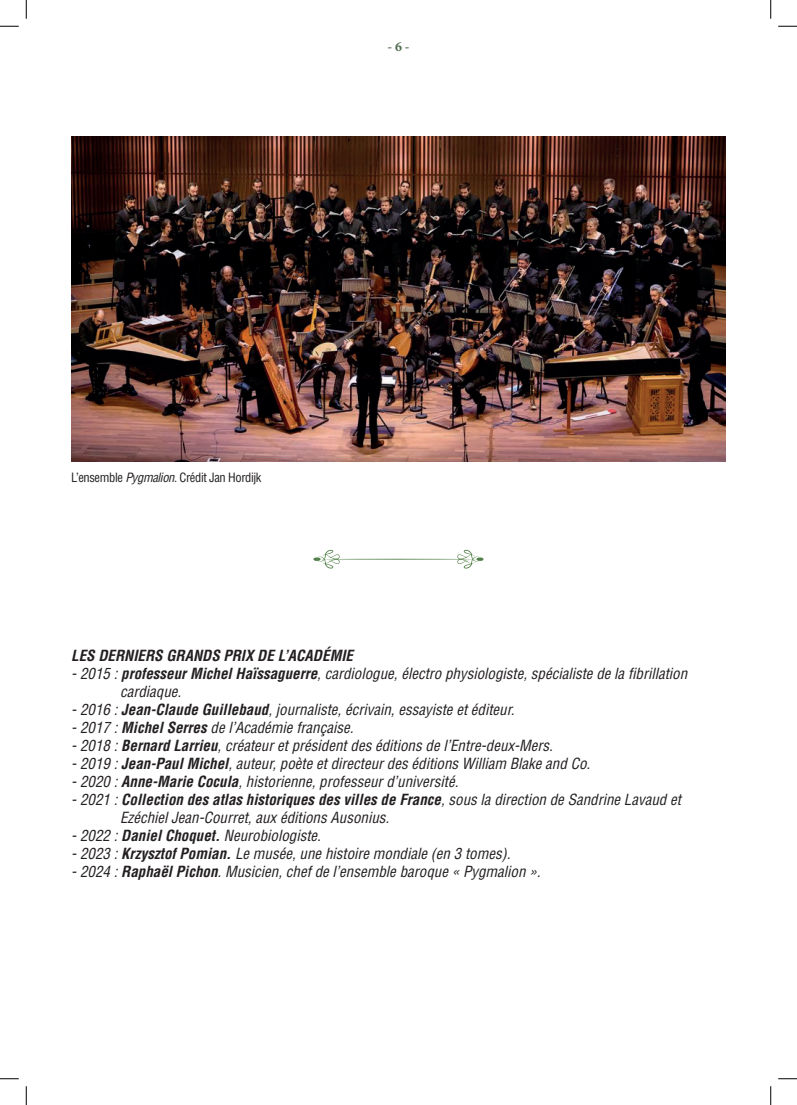
<style>
.page{position:relative;width:797px;height:1105px;background:#fff}
.page>*{position:absolute;margin:0;border:0;box-sizing:border-box;transform-origin:0 0}
.t1{font:italic condensed 15px/18px "Helvetica LT Std";color:#231f20}
.t2{font:italic 700 condensed 15px "Helvetica LT Std";color:#231f20}
.t3{font:700 13.75px "Minion Pro";color:#516b51}
.t4{font:condensed 12.5px "Helvetica LT Std";letter-spacing:-.03em;color:#231f20}
.s1{font-style:italic}
.s2{font-weight:700}
</style>
<div class="page">
<svg style="left:313px;top:550px;width:171px;height:19px"></svg>
<img style="left:71px;top:136px;width:654px;height:325px">
<svg style="left:0;top:25px;width:19px;height:2px"></svg>
<svg style="left:778px;top:25px;width:19px;height:2px"></svg>
<svg style="left:0;top:1078px;width:19px;height:1px"></svg>
<svg style="left:778px;top:1078px;width:19px;height:1px"></svg>
<svg style="left:25px;top:0;width:2px;height:19px"></svg>
<svg style="left:25px;top:1086px;width:2px;height:19px"></svg>
<svg style="left:770px;top:0;width:1px;height:19px"></svg>
<svg style="left:770px;top:1086px;width:1px;height:19px"></svg>
<p class="t3" style="left:387px;top:37px;width:24px">- 6 -</p>
<p class="t4" style="left:71px;top:469px;width:192px">L’ensemble <span class="s1">Pygmalion</span>. Crédit Jan Hordijk</p>
<p class="t2" style="left:71px;top:646px;width:283px">LES DERNIERS GRANDS PRIX DE L’ACADÉMIE</p>
<p class="t1" style="left:120px;top:664px;width:568px;text-indent:-49px">- 2015 : <span class="s2">professeur Michel Haïssaguerre</span>, cardiologue, électro physiologiste, spécialiste de la fibrillation cardiaque.</p>
<p class="t1" style="left:71px;top:700px;width:444px">- 2016 : <span class="s2">Jean-Claude Guillebaud</span>, journaliste, écrivain, essayiste et éditeur.</p>
<p class="t1" style="left:71px;top:718px;width:284px">- 2017 : <span class="s2">Michel Serres</span> de l’Académie française.</p>
<p class="t1" style="left:71px;top:736px;width:483px">- 2018 : <span class="s2">Bernard Larrieu</span>, créateur et président des éditions de l’Entre-deux-Mers.</p>
<p class="t1" style="left:71px;top:754px;width:520px">- 2019 : <span class="s2">Jean-Paul Michel</span>, auteur, poète et directeur des éditions William Blake and Co.</p>
<p class="t1" style="left:71px;top:772px;width:388px">- 2020 : <span class="s2">Anne-Marie Cocula</span>, historienne, professeur d’université.</p>
<p class="t1" style="left:120px;top:790px;width:562px;text-indent:-49px">- 2021 : <span class="s2">Collection des atlas historiques des villes de France</span>, sous la direction de Sandrine Lavaud et<br>Ezéchiel Jean-Courret, aux éditions Ausonius.</p>
<p class="t1" style="left:71px;top:826px;width:251px">- 2022 : <span class="s2">Daniel Choquet.</span> Neurobiologiste.</p>
<p class="t1" style="left:71px;top:844px;width:440px">- 2023 : <span class="s2">Krzysztof Pomian.</span> Le musée, une histoire mondiale (en 3 tomes).</p>
<p class="t1" style="left:71px;top:862px;width:471px">- 2024 : <span class="s2">Raphaël Pichon</span>. Musicien, chef de l’ensemble baroque « Pygmalion ».</p>
</div>
